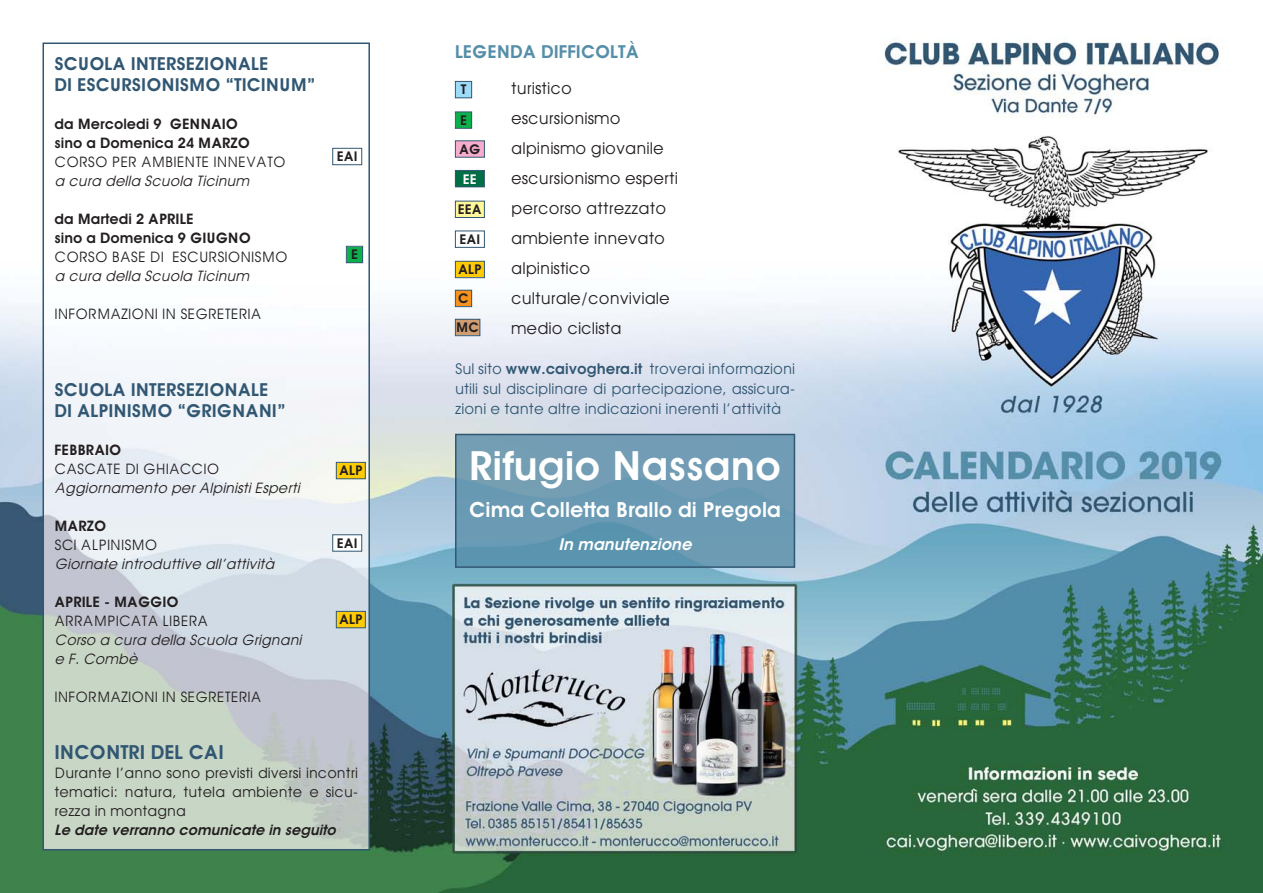
<style>
.page{position:relative;width:1263px;height:893px;background:#fff}
.page>*{position:absolute;margin:0;border:0;box-sizing:border-box;transform-origin:0 0}
.t1{font:600 40.5px "Avant Garde";color:#fff}
.t2{font:600 21px "Avant Garde";color:#fff}
.t3{font:600 19.5px "Avant Garde";color:#315773}
.t4{font:600 18px/21px "Avant Garde";color:#315773}
.t5{font:600 18px "Avant Garde";color:#558ea8}
.t6{font:16.5px/30px "Avant Garde";color:#231f20}
.t7{font:italic 600 16.5px "Avant Garde";color:#fff}
.t8{font:15px/19.8px "Avant Garde";color:#315773;text-align:justify}
.t9{font:14.55px/19px "Avant Garde";color:#231f20;text-align:justify}
.t10{font:italic 14.55px/19px "Avant Garde";color:#231f20}
.t11{font:600 14.55px/19px "Avant Garde";color:#231f20}
.t12{font:italic 600 14.55px "Avant Garde";color:#231f20}
.t13{font:600 13.5px/29.1px "Avant Garde";color:#231f20}
.t14{font:600 13.5px "Avant Garde";color:#fff}
.s1{font-weight:600}
</style>
<div class="page">
<img style="left:0;top:41px;width:1263px;height:852px">
<img style="left:46px;top:46px;width:321px;height:801px">
<div style="left:43px;top:43px;width:327px;height:807px;border:2px solid #315773"></div>
<img style="left:458px;top:437px;width:334px;height:128px">
<div style="left:455px;top:434px;width:340px;height:134px;border:2px solid #315773"></div>
<div style="left:456px;top:171px;width:28px;height:15px;background:#006f45"></div>
<div style="left:455px;top:170px;width:30px;height:17px;border:1px solid #315773"></div>
<div style="left:456px;top:201px;width:28px;height:16px;background:#fff799"></div>
<div style="left:455px;top:201px;width:30px;height:17px;border:1px solid #315773"></div>
<div style="left:456px;top:231px;width:28px;height:16px;background:#fff"></div>
<div style="left:455px;top:231px;width:30px;height:17px;border:1px solid #315773"></div>
<div style="left:456px;top:262px;width:28px;height:15px;background:#ffcb04"></div>
<div style="left:455px;top:261px;width:30px;height:17px;border:1px solid #315773"></div>
<div style="left:337px;top:463px;width:28px;height:15px;background:#ffcb04"></div>
<div style="left:336px;top:462px;width:30px;height:17px;border:1px solid #315773"></div>
<div style="left:337px;top:612px;width:28px;height:15px;background:#ffcb04"></div>
<div style="left:336px;top:611px;width:30px;height:17px;border:1px solid #315773"></div>
<div style="left:456px;top:291px;width:15px;height:15px;background:#f7931d"></div>
<div style="left:455px;top:290px;width:17px;height:17px;border:1px solid #315773"></div>
<div style="left:456px;top:320px;width:23px;height:15px;background:#ce9d72"></div>
<div style="left:455px;top:319px;width:25px;height:17px;border:1px solid #315773"></div>
<div style="left:456px;top:82px;width:15px;height:15px;background:#9ddcf9"></div>
<div style="left:455px;top:81px;width:17px;height:17px;border:1px solid #315773"></div>
<div style="left:456px;top:112px;width:15px;height:16px;background:#0cb14b"></div>
<div style="left:455px;top:112px;width:17px;height:17px;border:1px solid #315773"></div>
<div style="left:456px;top:141px;width:28px;height:16px;background:#f6adcd"></div>
<div style="left:455px;top:140px;width:30px;height:18px;border:1px solid #315773"></div>
<div style="left:333px;top:149px;width:28px;height:15px;background:#fff"></div>
<div style="left:332px;top:148px;width:30px;height:17px;border:1px solid #315773"></div>
<div style="left:333px;top:535px;width:28px;height:16px;background:#fff"></div>
<div style="left:332px;top:534px;width:30px;height:18px;border:1px solid #315773"></div>
<div style="left:347px;top:247px;width:15px;height:15px;background:#0cb14b"></div>
<div style="left:346px;top:246px;width:17px;height:17px;border:1px solid #315773"></div>
<p class="t4" style="left:55px;top:54px;width:263px">SCUOLA INTERSEZIONALE<br>DI ESCURSIONISMO “TICINUM”</p>
<p class="t11" style="left:55px;top:115px;width:197px">da Mercoledi 9 GENNAIO sino a Domenica 24 MARZO</p>
<p class="t9" style="left:55px;top:153px;width:233px">CORSO PER AMBIENTE INNEVATO</p>
<p class="t10" style="left:55px;top:172px;width:199px">a cura della Scuola Ticinum</p>
<p class="t11" style="left:55px;top:210px;width:198px">da Martedi 2 APRILE<br>sino a Domenica 9 GIUGNO</p>
<p class="t9" style="left:55px;top:248px;width:235px">CORSO BASE DI ESCURSIONISMO</p>
<p class="t10" style="left:55px;top:267px;width:199px">a cura della Scuola Ticinum</p>
<p class="t9" style="left:55px;top:305px;width:209px">INFORMAZIONI IN SEGRETERIA</p>
<p class="t13" style="left:337px;top:143px;width:22px">EAI</p>
<p class="t13" style="left:351px;top:241px;width:9px">E</p>
<p class="t4" style="left:55px;top:381px;width:233px">SCUOLA INTERSEZIONALE<br>DI ALPINISMO “GRIGNANI”</p>
<p class="t11" style="left:55px;top:442px;width:68px">FEBBRAIO</p>
<p class="t9" style="left:55px;top:461px;width:166px">CASCATE DI GHIACCIO</p>
<p class="t10" style="left:55px;top:480px;width:249px">Aggiornamento per Alpinisti Esperti</p>
<p class="t11" style="left:55px;top:518px;width:53px">MARZO</p>
<p class="t9" style="left:55px;top:537px;width:105px">SCI ALPINISMO</p>
<p class="t10" style="left:55px;top:556px;width:224px">Giornate introduttive all’attività</p>
<p class="t11" style="left:55px;top:594px;width:126px">APRILE - MAGGIO</p>
<p class="t9" style="left:55px;top:613px;width:155px">ARRAMPICATA LIBERA</p>
<p class="t10" style="left:55px;top:632px;width:251px">Corso a cura della Scuola Grignani e F. Combè</p>
<p class="t9" style="left:55px;top:688px;width:209px">INFORMAZIONI IN SEGRETERIA</p>
<p class="t13" style="left:339px;top:457px;width:25px">ALP</p>
<p class="t13" style="left:337px;top:529px;width:22px">EAI</p>
<p class="t13" style="left:339px;top:606px;width:25px">ALP</p>
<h3 class="t3" style="left:55px;top:744px;width:171px">INCONTRI DEL CAI</h3>
<p class="t9" style="left:55px;top:764px;width:305px">Durante l’anno sono previsti diversi incontri tematici: natura, tutela ambiente e sicu&shy;rezza in montagna</p>
<p class="t12" style="left:55px;top:824px;width:286px">Le date verranno comunicate in seguito</p>
<p class="t5" style="left:455px;top:45px;width:185px">LEGENDA DIFFICOLTÀ</p>
<p class="t13" style="left:461px;top:76px;width:7px">T</p>
<p class="t13" style="left:459px;top:107px;width:23px">E<br>AG</p>
<p class="t14" style="left:463px;top:174px;width:16px">EE</p>
<p class="t13" style="left:458px;top:196px;width:26px">EEA</p>
<p class="t13" style="left:459px;top:226px;width:22px">EAI</p>
<p class="t13" style="left:458px;top:256px;width:25px">ALP</p>
<p class="t13" style="left:456px;top:285px;width:24px">C<br>MC</p>
<p class="t6" style="left:511px;top:74px;width:168px">turistico escursionismo alpinismo giovanile escursionismo esperti percorso attrezzato ambiente innevato alpinistico culturale/conviviale medio ciclista</p>
<p class="t8" style="left:455px;top:360px;width:342px">Sul sito <span class="s1">www.caivoghera.it</span> troverai informazioni utili sul disciplinare di partecipazione, assicura&shy;zioni e tante altre indicazioni inerenti l’attività</p>
<h1 class="t1" style="left:469px;top:450px;width:313px">Rifugio Nassano</h1>
<h2 class="t2" style="left:469px;top:502px;width:313px">Cima Colletta Brallo di Pregola</h2>
<p class="t7" style="left:558px;top:538px;width:138px">In manutenzione</p>
</div>
